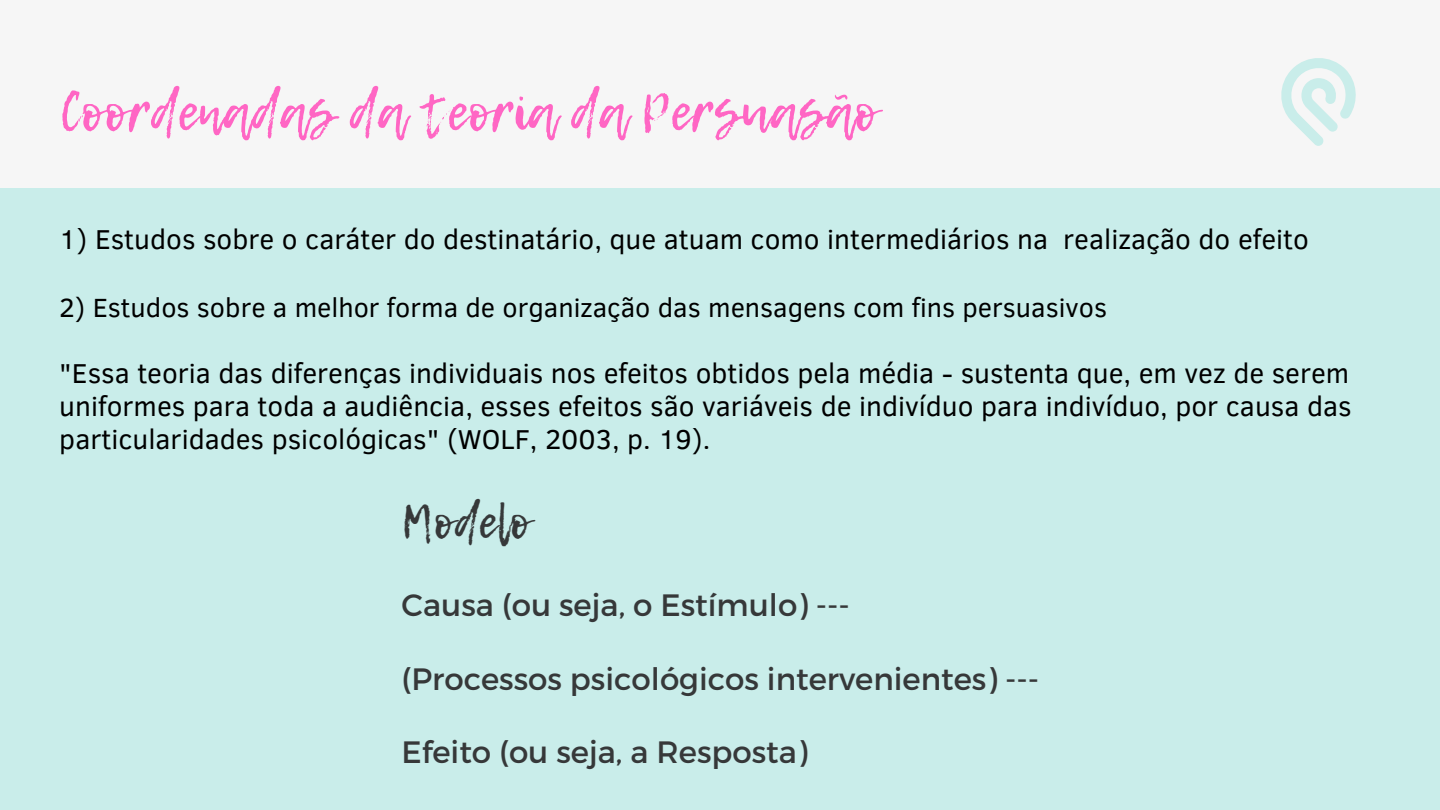
<style>
.page{position:relative;width:1440px;height:810px;background:#c9edea}
.page>*{position:absolute;margin:0;border:0;box-sizing:border-box;transform-origin:0 0}
.t1{font:52px "Lemon Tuesday";color:#ff66c4}
.t2{font:45.9px "Lemon Tuesday";color:#363839}
.t3{font:30.9px "Montserrat";color:#363839}
.t4{font:28px/33px "Clear Sans";color:#000;text-align:justify}
.t5{font:27px "Clear Sans";color:#000}
</style>
<div class="page">
<div style="left:0;top:0;width:1440px;height:188px;background:#f6f6f6"></div>
<svg style="left:1281px;top:58px;width:75px;height:88px"></svg>
<h1 class="t1" style="left:59px;top:73px;width:819px">Coordenadas da teoria da Persuasão</h1>
<p class="t4" style="left:59px;top:221px;width:1251px">1) Estudos sobre o caráter do destinatário, que atuam como intermediários na realização do efeito</p>
<p class="t5" style="left:59px;top:288px;width:1049px">2) Estudos sobre a melhor forma de organização das mensagens com fins persuasivos</p>
<p class="t4" style="left:59px;top:355px;width:1294px">"Essa teoria das diferenças individuais nos efeitos obtidos pela média - sustenta que, em vez de serem uniformes para toda a audiência, esses efeitos são variáveis de indivíduo para indivíduo, por causa das particularidades psicológicas" (WOLF, 2003, p. 19).</p>
<h2 class="t2" style="left:402px;top:487px;width:130px">Modelo</h2>
<p class="t3" style="left:402px;top:585px;width:450px">Causa (ou seja, o Estímulo) ---</p>
<p class="t3" style="left:402px;top:659px;width:639px">(Processos psicológicos intervenientes) ---</p>
<p class="t3" style="left:402px;top:732px;width:407px">Efeito (ou seja, a Resposta)</p>
</div>
